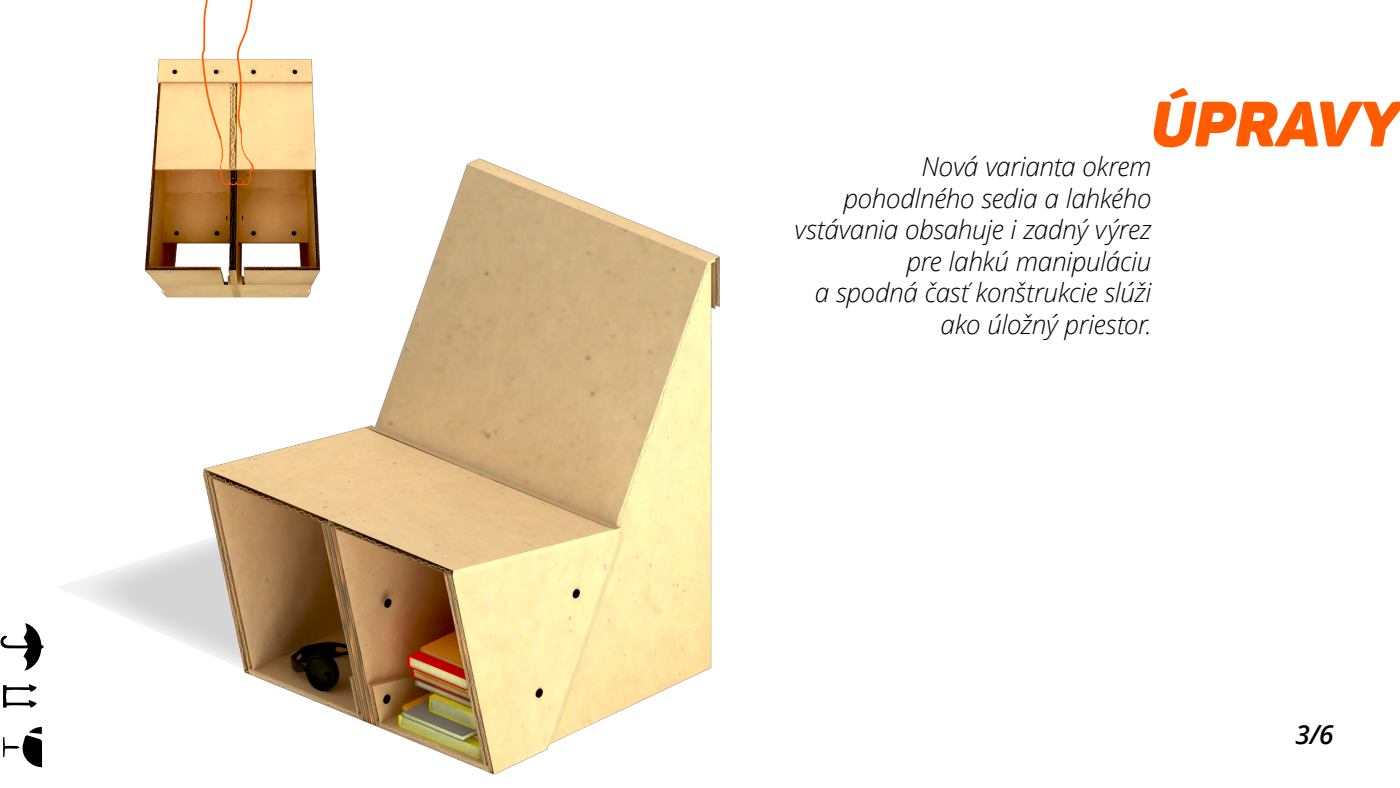
<style>
.page{position:relative;width:1400px;height:788px;background:#fff}
.page>*{position:absolute;margin:0;border:0;box-sizing:border-box;transform-origin:0 0}
.t1{font:63px "Panton Blackitalic Caps";color:#ff5b00}
.t2{font:italic 300 26.25px/31.5px "Open Sans";letter-spacing:-.015em;color:#000;text-align:right}
.t3{font:italic 600 26.25px "Open Sans";color:#000}
</style>
<div class="page">
<img style="left:0;top:158px;width:720px;height:617px">
<img style="left:79px;top:59px;width:350px;height:248px">
<svg style="left:1px;top:623px;width:43px;height:47px"></svg>
<svg style="left:3px;top:726px;width:39px;height:41px"></svg>
<svg style="left:3px;top:684px;width:34px;height:23px"></svg>
<svg style="left:200px;top:0;width:54px;height:418px"></svg>
<h1 class="t1" style="left:1152px;top:83px;width:251px">ÚPRAVY</h1>
<p class="t2" style="left:794px;top:150px;width:359px">Nová varianta okrem pohodlného sedia a lahkého vstávania obsahuje i zadný výrez pre lahkú manipuláciu<br>a spodná časť konštrukcie slúži ako úložný priestor.</p>
<p class="t3" style="left:1296px;top:716px;width:40px">3/6</p>
</div>
